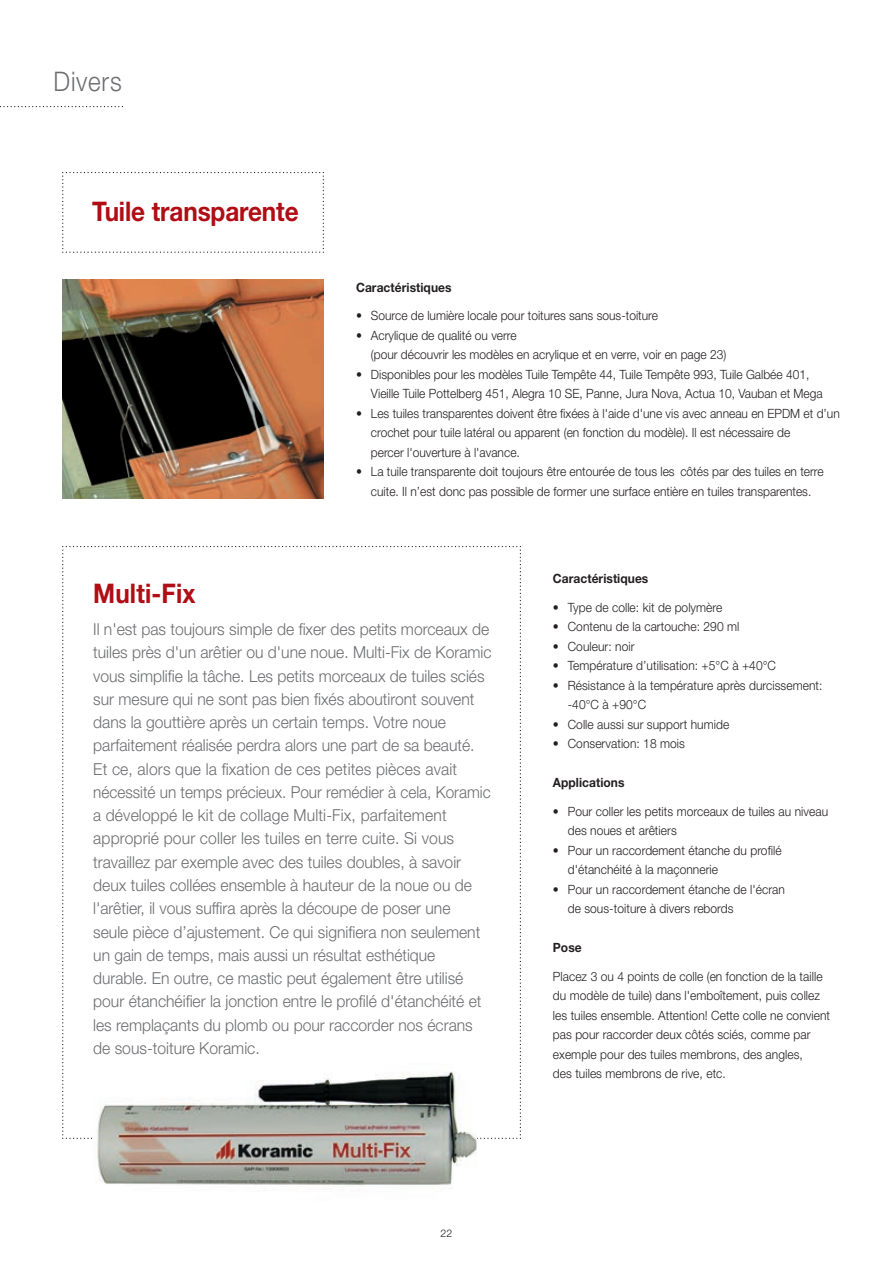
<style>
.page{position:relative;width:893px;height:1263px;background:#fff}
.page>*{position:absolute;margin:0;border:0;box-sizing:border-box;transform-origin:0 0}
.t1{font:700 27px "Helvetica Neue LT Std";letter-spacing:-.005em;color:#b00d15;scale:.9 1}
.t2{font:300 27px "Helvetica Neue LT Std";letter-spacing:.03em;color:#6c6d70;scale:.9 1}
.t3{font:300 16.5px/23.2px "Helvetica Neue LT Std";color:#6c6d70;scale:.95 1}
.t4{font:300 12.75px/19.5px "Helvetica Neue LT Std";color:#231f20;scale:.94 1}
.t5{font:700 12.75px "Helvetica Neue LT Std";letter-spacing:.005em;color:#231f20;scale:.94 1}
.t6{font:300 10.5px "Helvetica Neue LT Std";color:#231f20}
</style>
<div class="page">
<svg style="left:62px;top:546px;width:458px;height:592px"></svg>
<img style="left:92px;top:1063px;width:384px;height:123px">
<svg style="left:0;top:106px;width:123px;height:1px"></svg>
<svg style="left:62px;top:172px;width:262px;height:81px"></svg>
<img style="left:62px;top:279px;width:262px;height:219px">
<h1 class="t2" style="left:54px;top:65px;width:77px">Divers</h1>
<h1 class="t1" style="left:92px;top:195px;width:231px">Tuile transparente</h1>
<p class="t5" style="left:356px;top:279px;width:103px">Caractéristiques</p>
<p class="t4" style="left:356px;top:305px;width:322px">• Source de lumière locale pour toitures sans sous-toiture</p>
<p class="t4" style="left:371px;top:325px;width:379px;text-indent:-15px">• Acrylique de qualité ou verre<br>(pour découvrir les modèles en acrylique et en verre, voir en page 23)</p>
<p class="t4" style="left:371px;top:364px;width:482px;text-indent:-15px">• Disponibles pour les modèles Tuile Tempête 44, Tuile Tempête 993, Tuile Galbée 401,<br>Vieille Tuile Pottelberg 451, Alegra 10 SE, Panne, Jura Nova, Actua 10, Vauban et Mega</p>
<p class="t4" style="left:371px;top:403px;width:500px;text-indent:-15px">• Les tuiles transparentes doivent être fixées à l'aide d'une vis avec anneau en EPDM et d’un crochet pour tuile latéral ou apparent (en fonction du modèle). Il est nécessaire de<br>percer l'ouverture à l'avance.</p>
<p class="t4" style="left:356px;top:461px;width:499px;text-align:center">• La tuile transparente doit toujours être entourée de tous les côtés par des tuiles en terre cuite. Il n’est donc pas possible de former une surface entière en tuiles transparentes.</p>
<h1 class="t1" style="left:93px;top:576px;width:115px">Multi-Fix</h1>
<p class="t3" style="left:93px;top:617px;width:421px">Il n'est pas toujours simple de fixer des petits morceaux de tuiles près d'un arêtier ou d'une noue. Multi-Fix de Koramic vous simplifie la tâche. Les petits morceaux de tuiles sciés sur mesure qui ne sont pas bien fixés aboutiront souvent dans la gouttière après un certain temps. Votre noue parfaitement réalisée perdra alors une part de sa beauté.<br>Et ce, alors que la fixation de ces petites pièces avait nécessité un temps précieux. Pour remédier à cela, Koramic a développé le kit de collage Multi-Fix, parfaitement approprié pour coller les tuiles en terre cuite. Si vous travaillez par exemple avec des tuiles doubles, à savoir deux tuiles collées ensemble à hauteur de la noue ou de l'arêtier, il vous suffira après la découpe de poser une<br>seule pièce d’ajustement. Ce qui signifiera non seulement un gain de temps, mais aussi un résultat esthétique durable. En outre, ce mastic peut également être utilisé pour étanchéifier la jonction entre le profilé d'étanchéité et les remplaçants du plomb ou pour raccorder nos écrans de sous-toiture Koramic.</p>
<p class="t6" style="left:440px;top:1226px;width:13px">22</p>
<p class="t5" style="left:552px;top:570px;width:103px">Caractéristiques</p>
<p class="t4" style="left:552px;top:597px;width:182px">• Type de colle: kit de polymère</p>
<p class="t4" style="left:552px;top:616px;width:200px">• Contenu de la cartouche: 290 ml</p>
<p class="t4" style="left:552px;top:636px;width:88px">• Couleur: noir</p>
<p class="t4" style="left:552px;top:655px;width:239px">• Température d’utilisation: +5°C à +40°C</p>
<p class="t4" style="left:567px;top:675px;width:272px;text-indent:-15px">• Résistance à la température après durcissement: -40°C à +90°C</p>
<p class="t4" style="left:552px;top:714px;width:189px">• Colle aussi sur support humide</p>
<p class="t4" style="left:552px;top:733px;width:142px">• Conservation: 18 mois</p>
<p class="t5" style="left:552px;top:774px;width:78px">Applications</p>
<p class="t4" style="left:567px;top:801px;width:278px;text-indent:-15px">• Pour coller les petits morceaux de tuiles au niveau des noues et arêtiers</p>
<p class="t4" style="left:567px;top:840px;width:229px;text-indent:-15px">• Pour un raccordement étanche du profilé d'étanchéité à la maçonnerie</p>
<p class="t4" style="left:567px;top:879px;width:232px;text-indent:-15px">• Pour un raccordement étanche de l'écran de sous-toiture à divers rebords</p>
<p class="t5" style="left:552px;top:939px;width:32px">Pose</p>
<p class="t4" style="left:552px;top:966px;width:296px">Placez 3 ou 4 points de colle (en fonction de la taille du modèle de tuile) dans l'emboîtement, puis collez les tuiles ensemble. Attention! Cette colle ne convient pas pour raccorder deux côtés sciés, comme par exemple pour des tuiles membrons, des angles,<br>des tuiles membrons de rive, etc.</p>
</div>
